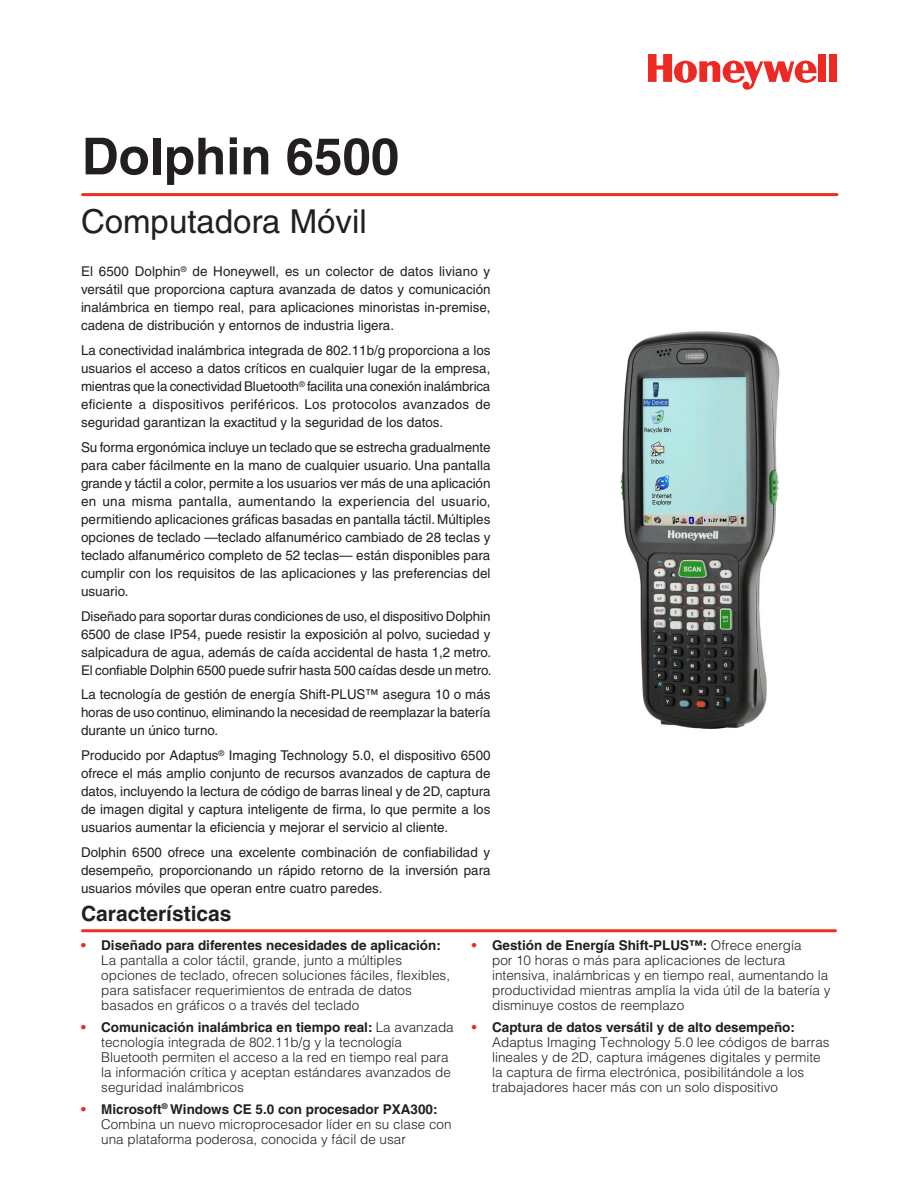
<style>
.page{position:relative;width:918px;height:1188px;background:#fff}
.page>*{position:absolute;margin:0;border:0;box-sizing:border-box;transform-origin:0 0}
.Product_Name_-_Front{font:700 51px "Helvetica";color:#231f20}
.Product_Descriptor{font:33px "Helvetica";color:#231f20}
.Overview_and_Feature{font:700 21px "Helvetica";color:#231f20}
.Overview_Body{font:13.5px/18px "Helvetica";color:#231f20;text-align:justify}
.Features_Header{font:300 13.5px/15px "Helvetica";color:#231f20}
.s1{font-weight:700;color:#ee2823}
.s2{font-weight:700}
</style>
<div class="page">
<div style="left:818px;top:54px;width:8px;height:28px;background:#ee2823"></div>
<div style="left:829px;top:54px;width:8px;height:28px;background:#ee2823"></div>
<svg style="left:648px;top:54px;width:169px;height:36px"></svg>
<img style="left:620px;top:331px;width:160px;height:398px">
<hr style="left:82px;top:193px;width:755px;height:3px;background:#ee2e22">
<hr style="left:82px;top:929px;width:754px;height:3px;background:#ee2e22">
<p class="Product_Name_-_Front" style="left:82px;top:125px;width:319px">Dolphin 6500</p>
<p class="Product_Descriptor" style="left:81px;top:202px;width:287px">Computadora Móvil</p>
<p class="Overview_Body" style="left:81px;top:263px;width:411px">El 6500 Dolphin<sup>®</sup> de Honeywell, es un colector de datos liviano y versátil que proporciona captura avanzada de datos y comunicación inalámbrica en tiempo real, para aplicaciones minoristas in-premise, cadena de distribución y entornos de industria ligera.</p>
<p class="Overview_Body" style="left:81px;top:341px;width:411px">La conectividad inalámbrica integrada de 802.11b/g proporciona a los usuarios el acceso a datos críticos en cualquier lugar de la empresa, mientras que la conectividad Bluetooth<sup>®</sup> facilita una conexión inalámbrica eficiente a dispositivos periféricos. Los protocolos avanzados de seguridad garantizan la exactitud y la seguridad de los datos.</p>
<p class="Overview_Body" style="left:81px;top:438px;width:411px">Su forma ergonómica incluye un teclado que se estrecha gradualmente para caber fácilmente en la mano de cualquier usuario. Una pantalla grande y táctil a color, permite a los usuarios ver más de una aplicación en una misma pantalla, aumentando la experiencia del usuario, permitiendo aplicaciones gráficas basadas en pantalla táctil. Múltiples opciones de teclado —teclado alfanumérico cambiado de 28 teclas y teclado alfanumérico completo de 52 teclas— están disponibles para cumplir con los requisitos de las aplicaciones y las preferencias del usuario.</p>
<p class="Overview_Body" style="left:81px;top:607px;width:412px">Diseñado para soportar duras condiciones de uso, el dispositivo Dolphin 6500 de clase IP54, puede resistir la exposición al polvo, suciedad y salpicadura de agua, además de caída accidental de hasta 1,2 metro.<br>El confiable Dolphin 6500 puede sufrir hasta 500 caídas desde un metro.</p>
<p class="Overview_Body" style="left:81px;top:686px;width:411px">La tecnología de gestión de energía Shift-PLUS™ asegura 10 o más horas de uso continuo, eliminando la necesidad de reemplazar la batería durante un único turno.</p>
<p class="Overview_Body" style="left:81px;top:746px;width:411px">Producido por Adaptus<sup>®</sup> Imaging Technology 5.0, el dispositivo 6500 ofrece el más amplio conjunto de recursos avanzados de captura de datos, incluyendo la lectura de código de barras lineal y de 2D, captura de imagen digital y captura inteligente de firma, lo que permite a los usuarios aumentar la eficiencia y mejorar el servicio al cliente.</p>
<p class="Overview_Body" style="left:81px;top:843px;width:411px">Dolphin 6500 ofrece una excelente combinación de confiabilidad y desempeño, proporcionando un rápido retorno de la inversión para usuarios móviles que operan entre cuatro paredes.</p>
<p class="Overview_and_Feature" style="left:81px;top:901px;width:152px">Características</p>
<p class="Features_Header" style="left:101px;top:937px;width:350px;text-indent:-20px"><span class="s1">•</span> <span class="s2">Diseñado para diferentes necesidades de aplicación:<br></span>La pantalla a color táctil, grande, junto a múltiples opciones de teclado, ofrecen soluciones fáciles, flexibles, para satisfacer requerimientos de entrada de datos basados en gráficos o a través del teclado</p>
<p class="Features_Header" style="left:101px;top:1019px;width:354px;text-indent:-20px"><span class="s1">•</span> <span class="s2">Comunicación inalámbrica en tiempo real:</span> La avanzada tecnología integrada de 802.11b/g y la tecnología Bluetooth permiten el acceso a la red en tiempo real para la información crítica y aceptan estándares avanzados de seguridad inalámbricos</p>
<p class="Features_Header" style="left:101px;top:1101px;width:352px;text-indent:-20px"><span class="s1">•</span> <span class="s2">Microsoft</span><sup>®</sup> <span class="s2">Windows CE 5.0 con procesador PXA300:<br></span>Combina un nuevo microprocesador líder en su clase con una plataforma poderosa, conocida y fácil de usar</p>
<p class="Features_Header" style="left:492px;top:938px;width:340px;text-indent:-20px"><span class="s1">•</span> <span class="s2">Gestión de Energía Shift-PLUS™:</span> Ofrece energía<br>por 10 horas o más para aplicaciones de lectura intensiva, inalámbricas y en tiempo real, aumentando la productividad mientras amplía la vida útil de la batería y disminuye costos de reemplazo</p>
<p class="Features_Header" style="left:492px;top:1019px;width:339px;text-indent:-20px"><span class="s1">•</span> <span class="s2">Captura de datos versátil y de alto desempeño:<br></span>Adaptus Imaging Technology 5.0 lee códigos de barras lineales y de 2D, captura imágenes digitales y permite la captura de firma electrónica, posibilitándole a los trabajadores hacer más con un solo dispositivo</p>
</div>
